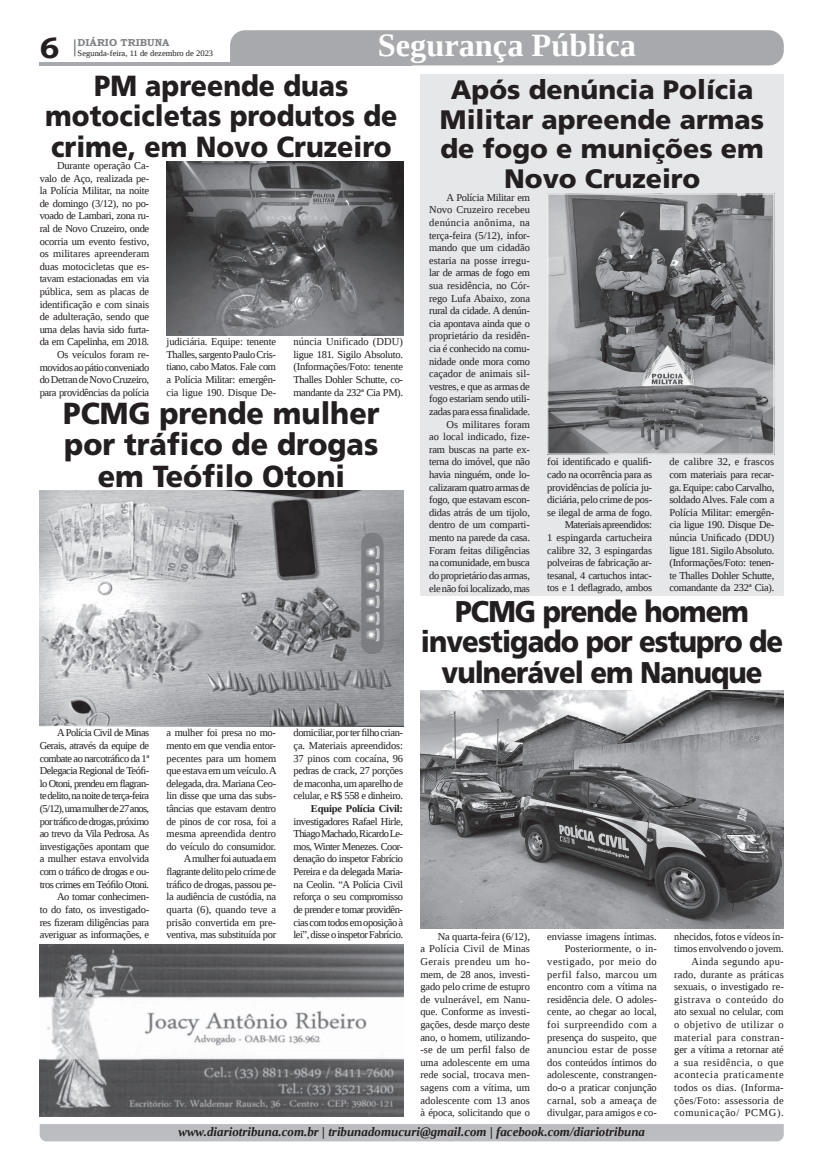
<style>
.page{position:relative;width:821px;height:1166px;background:#fff}
.page>*{position:absolute;margin:0;border:0;box-sizing:border-box;transform-origin:0 0}
.t1{font:700 32.38px "Liberation Serif";color:#fff}
.t2{font:900 30.45px/31.5px "Frutiger LT Std";color:#231f20;text-align:center;scale:.94 1}
.t3{font:900 30.01px/30.3px "Frutiger LT Std";letter-spacing:-.035em;color:#231f20;text-align:center;scale:.92 1}
.t4{font:700 29.31px "Bookman Old Style";color:#231f20}
.t5{font:900 29.14px/30.3px "Frutiger LT Std";color:#231f20;text-align:center;scale:.92 1}
.t6{font:900 26.69px/29.8px "Frutiger LT Std";color:#231f20;text-align:center}
.t7{font:italic 700 12.95px "Liberation Serif";color:#231f20}
.t8{font:10.5px/12.6px "Liberation Serif";letter-spacing:-.025em;color:#231f20;text-align:justify}
.t9{font:10.5px/12.6px "Liberation Serif";letter-spacing:-.05em;color:#231f20;text-align:right}
.t10{font:10.5px/12.6px "Liberation Serif";letter-spacing:-.005em;color:#231f20;text-align:right}
.t11{font:10.5px/12.6px "Liberation Serif";letter-spacing:.025em;color:#231f20;text-align:right}
.t12{font:700 10.5px "Liberation Serif";letter-spacing:-.015em;color:#231f20}
.t13{font:700 10.06px "Bookman Old Style";color:#808285}
.t14{font:8.4px "Liberation Serif";color:#231f20}
</style>
<div class="page">
<svg style="left:74px;top:39px;width:2px;height:17px"></svg>
<hr style="left:40px;top:62px;width:372px;height:3px;background:#a8a9ad">
<div style="left:230px;top:30px;width:554px;height:35px;background:#a8a9ad"></div>
<div style="left:40px;top:1124px;width:744px;height:17px;background:#bcbdc0"></div>
<div style="left:420px;top:74px;width:364px;height:522px;background:#e6e7e9"></div>
<img style="left:40px;top:944px;width:363px;height:172px">
<img style="left:549px;top:196px;width:223px;height:256px">
<div style="left:547px;top:194px;width:227px;height:260px;border:1px solid #fff"></div>
<img style="left:167px;top:162px;width:236px;height:173px">
<img style="left:420px;top:691px;width:364px;height:237px">
<img style="left:40px;top:490px;width:363px;height:236px">
<h1 class="t1" style="left:378px;top:24px;width:260px">Segurança Pública</h1>
<h3 class="t5" style="left:45px;top:71px;width:384px">PM apreende duas motocicletas produtos de crime, em Novo Cruzeiro</h3>
<p class="t13" style="left:78px;top:35px;width:93px">DIÁRIO TRIBUNA</p>
<h3 class="t4" style="left:40px;top:27px;width:21px">6</h3>
<p class="t14" style="left:78px;top:48px;width:137px">Segunda-feira, 11 de dezembro de 2023</p>
<h3 class="t6" style="left:440px;top:75px;width:326px">Após denúncia Polícia<br>Militar apreende armas de fogo e munições em<br>Novo Cruzeiro</h3>
<p class="t8" style="left:429px;top:191px;width:102px;text-align:right">A Polícia Militar em<br>Novo Cruzeiro recebeu denúncia anônima, na terça-feira (5/12), infor&shy;mando que um cidadão estaria na posse irregu&shy;lar de armas de fogo em sua residência, no Cór&shy;rego Lufa Abaixo, zona rural da cidade. A denún&shy;cia apontava ainda que o proprietário da residên&shy;cia é conhecido na comu&shy;nidade onde mora como caçador de animais sil&shy;vestres, e que as armas de fogo estariam sendo utili&shy;zadas para essa finalidade.<br>Os militares foram<br>ao local indicado, fize&shy;ram buscas na parte ex&shy;terna do imóvel, que não havia ninguém, onde lo&shy;calizaram quatro armas de fogo, que estavam escon&shy;didas atrás de um tijolo, dentro de um comparti&shy;mento na parede da casa.<br>Foram feitas diligências na comunidade, em busca do proprietário das armas, ele não foi localizado, mas</p>
<p class="t8" style="left:40px;top:159px;width:111px;text-align:right">Durante operação Ca&shy;valo de Aço, realizada pe&shy;la Polícia Militar, na noite de domingo (3/12), no po&shy;voado de Lambari, zona ru&shy;ral de Novo Cruzeiro, onde ocorria um evento festivo, os militares apreenderam duas motocicletas que es&shy;tavam estacionadas em via pública, sem as placas de identificação e com sinais de adulteração, sendo que uma delas havia sido furta&shy;da em Capelinha, em 2018.<br>Os veículos foram re&shy;movidos ao pátio conveniado do Detran de Novo Cruzeiro, para providências da polícia</p>
<p class="t8" style="left:167px;top:335px;width:111px">judiciária. Equipe: tenente Thalles, sargento Paulo Cris&shy;tiano, cabo Matos. Fale com a Polícia Militar: emergên&shy;cia ligue 190. Disque De-</p>
<p class="t8" style="left:294px;top:335px;width:111px">núncia Unificado (DDU) ligue 181. Sigilo Absoluto. (Informações/Foto: tenente Thalles Dohler Schutte, co&shy;mandante da 232ª Cia PM).</p>
<h2 class="t2" style="left:63px;top:397px;width:338px">PCMG prende mulher por tráfico de drogas em Teófilo Otoni</h2>
<p class="t8" style="left:547px;top:455px;width:106px;text-align:right">foi identificado e qualifi&shy;cado na ocorrência para as providências de polícia ju&shy;diciária, pelo crime de pos&shy;se ilegal de arma de fogo.<br>Materiais apreendidos:<br>1 espingarda cartucheira calibre 32, 3 espingardas polveiras de fabricação ar&shy;tesanal, 4 cartuchos intac&shy;tos e 1 deflagrado, ambos</p>
<p class="t8" style="left:669px;top:455px;width:106px">de calibre 32, e frascos com materiais para recar&shy;ga. Equipe: cabo Carvalho, soldado Alves. Fale com a Polícia Militar: emergên&shy;cia ligue 190. Disque De&shy;núncia Unificado (DDU) ligue 181. Sigilo Absoluto. (Informações/Foto: tenen&shy;te Thalles Dohler Schutte, comandante da 232ª Cia).</p>
<p class="t9" style="left:40px;top:726px;width:111px">A Polícia Civil de Minas<br>Gerais, através da equipe de combate ao narcotráfico da 1ª<br>Delegacia Regional de Teófi&shy;lo Otoni, prendeu em flagran&shy;te delito, na noite de terça-feira (5/12), uma mulher de 27 anos, por tráfico de drogas, próximo ao trevo da Vila Pedrosa. As investigações apontam que a mulher estava envolvida com o tráfico de drogas e ou&shy;tros crimes em Teófilo Otoni.<br>Ao tomar conhecimen-<br>to do fato, os investigado&shy;res fizeram diligências para averiguar as informações, e</p>
<p class="t8" style="left:167px;top:726px;width:112px;text-align:right">a mulher foi presa no mo&shy;mento em que vendia entor&shy;pecentes para um homem que estava em um veículo. A delegada, dra. Mariana Ceo&shy;lin disse que uma das subs&shy;tâncias que estavam dentro de pinos de cor rosa, foi a mesma apreendida dentro do veículo do consumidor.<br>A mulher foi autuada em flagrante delito pelo crime de tráfico de drogas, passou pe&shy;la audiência de custódia, na quarta (6), quando teve a prisão convertida em pre&shy;ventiva, mas substituída por</p>
<p class="t8" style="left:294px;top:726px;width:111px">domiciliar, por ter filho crian&shy;ça. Materiais apreendidos:<br>37 pinos com cocaína, 96 pedras de crack, 27 porções de maconha, um aparelho de celular, e R$ 558 e dinheiro.</p>
<p class="t12" style="left:311px;top:801px;width:94px">Equipe Polícia Civil:</p>
<p class="t8" style="left:294px;top:815px;width:111px">investigadores Rafael Hirle, Thiago Machado, Ricardo Le&shy;mos, Winter Menezes. Coor&shy;denação do inspetor Fabrício Pereira e da delegada Maria&shy;na Ceolin. “A Polícia Civil reforça o seu compromisso de prender e tomar providên&shy;cias com todos em oposição à lei”, disse o inspetor Fabrício.</p>
<h3 class="t3" style="left:421px;top:596px;width:395px">PCMG prende homem investigado por estupro de vulnerável em Nanuque</h3>
<p class="t8" style="left:420px;top:930px;width:111px;text-indent:17px">Na quarta-feira (6/12), a Polícia Civil de Minas Gerais prendeu um ho&shy;mem, de 28 anos, investi&shy;gado pelo crime de estupro de vulnerável, em Nanu&shy;que. Conforme as investi&shy;gações, desde março deste ano, o homem, utilizando--se de um perfil falso de uma adolescente em uma rede social, trocava men&shy;sagens com a vítima, um adolescente com 13 anos à época, solicitando que o</p>
<p class="t10" style="left:547px;top:930px;width:111px">enviasse imagens íntimas.<br>Posteriormente, o in&shy;vestigado, por meio do perfil falso, marcou um encontro com a vítima na residência dele. O adoles&shy;cente, ao chegar ao local, foi surpreendido com a presença do suspeito, que anunciou estar de posse dos conteúdos íntimos do adolescente, constrangen&shy;do-o a praticar conjunção carnal, sob a ameaça de divulgar, para amigos e co-</p>
<p class="t11" style="left:674px;top:930px;width:111px">nhecidos, fotos e vídeos ín&shy;timos envolvendo o jovem.<br>Ainda segundo apu&shy;rado, durante as práticas sexuais, o investigado re&shy;gistrava o conteúdo do ato sexual no celular, com o objetivo de utilizar o material para constran&shy;ger a vítima a retornar até a sua residência, o que acontecia praticamente todos os dias. (Informa&shy;ções/Foto: assessoria de comunicação/ PCMG).</p>
<p class="t7" style="left:178px;top:1123px;width:468px">www.diariotribuna.com.br | tribunadomucuri@gmail.com | facebook.com/diariotribuna</p>
</div>
